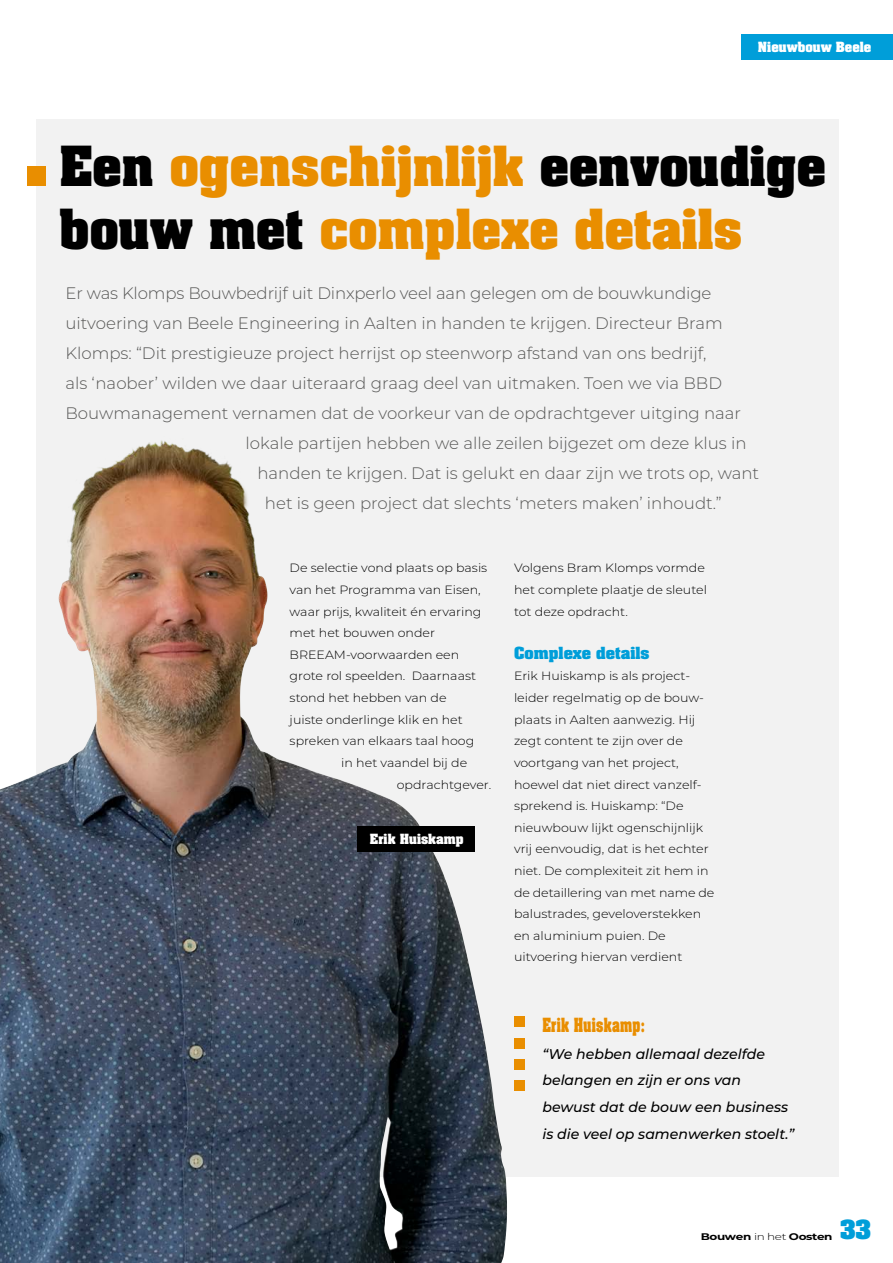
<style>
.page{position:relative;width:893px;height:1263px;background:#fff}
.page>*{position:absolute;margin:0;border:0;box-sizing:border-box;transform-origin:0 0}
.t1{font:700 47.1px/63px "Aachen";color:#e98e00}
.t2{font:700 22.5px "Aachen";color:#009ed9}
.t3{font:300 16.65px "Montserrat";color:#565655}
.t4{font:700 16.65px "Aachen";letter-spacing:.02em;color:#e98e00;scale:.73 1}
.t5{font:700 14.25px "Aachen";color:#009ed9;scale:1.05 1}
.t6{font:italic 500 14.1px/27px "Montserrat";color:#000}
.t7{font:300 12px/21.6px "Montserrat";color:#000;scale:1.05 1}
.t8{font:700 12px "Aachen";color:#fff}
.t9{font:700 9.6px "Montserrat";letter-spacing:-.03em;color:#000;scale:1.25 1}
.s1{color:#000}
.s2{font-weight:300}
</style>
<div class="page">
<div style="left:36px;top:119px;width:803px;height:1058px;background:#f2f2f2"></div>
<div style="left:27px;top:167px;width:19px;height:19px;background:#e98e00"></div>
<img style="left:0;top:440px;width:507px;height:823px">
<div style="left:514px;top:1016px;width:11px;height:11px;background:#e98e00"></div>
<div style="left:514px;top:1038px;width:11px;height:10px;background:#e98e00"></div>
<div style="left:514px;top:1059px;width:11px;height:11px;background:#e98e00"></div>
<div style="left:514px;top:1080px;width:11px;height:11px;background:#e98e00"></div>
<div style="left:357px;top:826px;width:118px;height:26px;background:#000"></div>
<div style="left:742px;top:34px;width:151px;height:25px;background:#009ed9"></div>
<p class="t8" style="left:758px;top:38px;width:115px">Nieuwbouw Beele</p>
<h1 class="t1" style="left:60px;top:133px;width:768px"><span class="s1">Een</span> ogenschijnlijk <span class="s1">eenvoudige bouw met</span> complexe details</h1>
<h3 class="t3" style="left:65px;top:282px;width:648px">Er was Klomps Bouwbedrijf uit Dinxperlo veel aan gelegen om de bouwkundige</h3>
<h3 class="t3" style="left:65px;top:312px;width:659px">uitvoering van Beele Engineering in Aalten in handen te krijgen. Directeur Bram</h3>
<h3 class="t3" style="left:65px;top:342px;width:642px">Klomps: “Dit prestigieuze project herrijst op steenworp afstand van ons bedrijf,</h3>
<h3 class="t3" style="left:65px;top:372px;width:658px">als ‘naober’ wilden we daar uiteraard graag deel van uitmaken. Toen we via BBD</h3>
<h3 class="t3" style="left:65px;top:402px;width:677px">Bouwmanagement vernamen dat de voorkeur van de opdrachtgever uitging naar</h3>
<h3 class="t3" style="left:245px;top:431px;width:503px">lokale partijen hebben we alle zeilen bijgezet om deze klus in</h3>
<h3 class="t3" style="left:257px;top:461px;width:503px">handen te krijgen. Dat is gelukt en daar zijn we trots op, want</h3>
<h3 class="t3" style="left:265px;top:491px;width:458px">het is geen project dat slechts ‘meters maken’ inhoudt.”</h3>
<p class="t7" style="left:290px;top:557px;width:190px">De selectie vond plaats op basis</p>
<p class="t7" style="left:290px;top:579px;width:183px">van het Programma van Eisen,</p>
<p class="t7" style="left:290px;top:600px;width:184px">waar prijs, kwaliteit én ervaring</p>
<p class="t7" style="left:290px;top:622px;width:140px">met het bouwen onder</p>
<p class="t7" style="left:290px;top:643px;width:163px">BREEAM-voorwaarden een</p>
<p class="t7" style="left:290px;top:665px;width:179px">grote rol speelden. Daarnaast</p>
<p class="t7" style="left:290px;top:687px;width:151px">stond het hebben van de</p>
<p class="t7" style="left:290px;top:708px;width:166px">juiste onderlinge klik en het</p>
<p class="t7" style="left:290px;top:730px;width:177px">spreken van elkaars taal hoog</p>
<p class="t7" style="left:341px;top:751px;width:121px">in het vaandel bij de</p>
<p class="t7" style="left:397px;top:773px;width:91px">opdrachtgever.</p>
<p class="t8" style="left:370px;top:831px;width:95px">Erik Huiskamp</p>
<p class="t7" style="left:514px;top:557px;width:185px">Volgens Bram Klomps vormde het complete plaatje de sleutel tot deze opdracht.</p>
<p class="t5" style="left:514px;top:642px;width:131px">Complexe details</p>
<p class="t7" style="left:514px;top:665px;width:192px">Erik Huiskamp is als project&shy;leider regelmatig op de bouw&shy;plaats in Aalten aanwezig. Hij zegt content te zijn over de voortgang van het project, hoewel dat niet direct vanzelf&shy;sprekend is. Huiskamp: “De nieuwbouw lijkt ogenschijnlijk vrij eenvoudig, dat is het echter niet. De complexiteit zit hem in de detaillering van met name de balustrades, geveloverstekken en aluminium puien. De uitvoering hiervan verdient</p>
<h3 class="t4" style="left:542px;top:1012px;width:142px">Erik Huiskamp:</h3>
<p class="t6" style="left:542px;top:1039px;width:253px">“We hebben allemaal dezelfde belangen en zijn er ons van bewust dat de bouw een business is die veel op samenwerken stoelt.”</p>
<p class="t9" style="left:701px;top:1229px;width:107px">Bouwen <span class="s2">in het</span> Oosten</p>
<h2 class="t2" style="left:840px;top:1213px;width:32px">33</h2>
</div>
